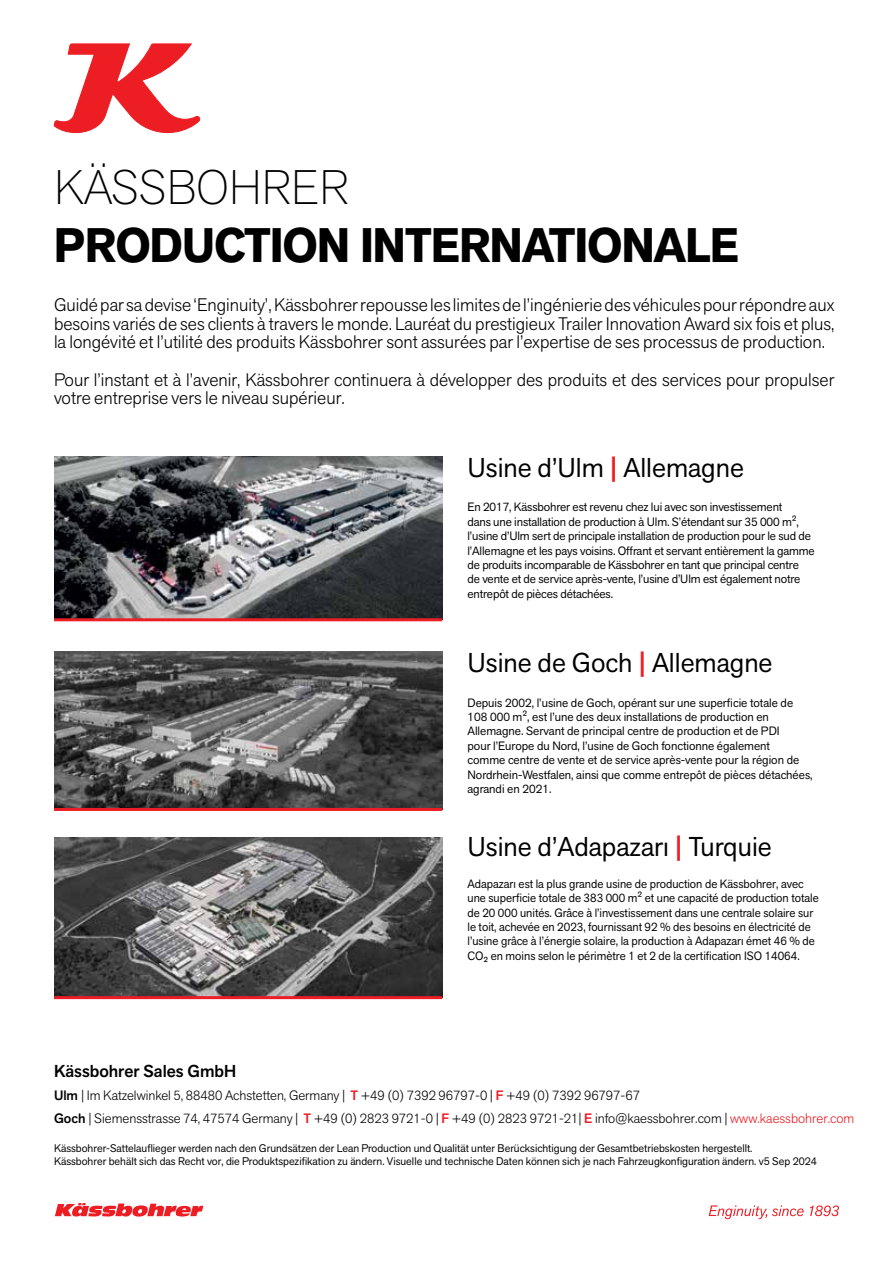
<style>
.page{position:relative;width:893px;height:1263px;background:#fff}
.page>*{position:absolute;margin:0;border:0;box-sizing:border-box;transform-origin:0 0}
.t1{font:700 48px "Akzid Grtsk Next";letter-spacing:-.02em;color:#000}
.t2{font:200 48px "Akzid Grtsk Next";color:#000}
.t3{font:27px "Akzid Grtsk Next";color:#000}
.t4{font:300 18px/18.6px "Akzid Grtsk Next";color:#000;text-align:justify}
.t5{font:500 17.1px "Akzid Grtsk Next";color:#000}
.t6{font:300 13.5px/23px "Akzid Grtsk Next";color:#000}
.t7{font:12px/14.4px "Akzid Grtsk Next";color:#000}
.t8{font:10.95px/13.2px "Akzid Grtsk Next";color:#000}
.s1{font-weight:500;color:#ed1d24}
.s2{font-weight:500}
.s3{color:#ed1d24}
</style>
<div class="page">
<svg style="left:54px;top:44px;width:146px;height:89px"></svg>
<svg style="left:55px;top:1203px;width:148px;height:14px"></svg>
<svg style="left:709px;top:1205px;width:95px;height:14px"></svg>
<svg style="left:810px;top:1205px;width:29px;height:11px"></svg>
<img style="left:54px;top:838px;width:388px;height:158px">
<img style="left:54px;top:651px;width:388px;height:157px">
<img style="left:54px;top:456px;width:388px;height:162px">
<hr style="left:54px;top:618px;width:388px;height:3px;background:#ed1d24">
<hr style="left:54px;top:808px;width:388px;height:3px;background:#ed1d24">
<hr style="left:54px;top:996px;width:388px;height:3px;background:#ed1d24">
<h1 class="t2" style="left:54px;top:156px;width:296px">KÄSSBOHRER</h1>
<h1 class="t1" style="left:54px;top:214px;width:687px">PRODUCTION INTERNATIONALE</h1>
<p class="t4" style="left:54px;top:295px;width:782px">Guidé par sa devise ‘Enginuity’, Kässbohrer repousse les limites de l’ingénierie des véhicules pour répondre aux besoins variés de ses clients à travers le monde. Lauréat du prestigieux Trailer Innovation Award six fois et plus, la longévité et l’utilité des produits Kässbohrer sont assurées par l’expertise de ses processus de production.</p>
<h3 class="t4" style="left:54px;top:370px;width:782px">Pour l’instant et à l’avenir, Kässbohrer continuera à développer des produits et des services pour propulser votre entreprise vers le niveau supérieur.</h3>
<h2 class="t3" style="left:467px;top:450px;width:278px">Usine d’Ulm <span class="s1">|</span> Allemagne</h2>
<p class="t7" style="left:467px;top:500px;width:349px">En 2017, Kässbohrer est revenu chez lui avec son investissement<br>dans une installation de production à Ulm. S’étendant sur 35 000 m², l’usine d’Ulm sert de principale installation de production pour le sud de l’Allemagne et les pays voisins. Offrant et servant entièrement la gamme de produits incomparable de Kässbohrer en tant que principal centre<br>de vente et de service après-vente, l’usine d’Ulm est également notre entrepôt de pièces détachées.</p>
<h2 class="t3" style="left:467px;top:645px;width:307px">Usine de Goch <span class="s1">|</span> Allemagne</h2>
<p class="t7" style="left:467px;top:695px;width:347px">Depuis 2002, l’usine de Goch, opérant sur une superficie totale de 108 000 m², est l’une des deux installations de production en Allemagne. Servant de principal centre de production et de PDI<br>pour l’Europe du Nord, l’usine de Goch fonctionne également<br>comme centre de vente et de service après-vente pour la région de Nordrhein-Westfalen, ainsi que comme entrepôt de pièces détachées, agrandi en 2021.</p>
<h2 class="t3" style="left:467px;top:829px;width:306px">Usine d’Adapazarı <span class="s1">|</span> Turquie</h2>
<p class="t7" style="left:467px;top:876px;width:353px">Adapazarı est la plus grande usine de production de Kässbohrer, avec une superficie totale de 383 000 m² et une capacité de production totale de 20 000 unités. Grâce à l’investissement dans une centrale solaire sur le toit, achevée en 2023, fournissant 92 % des besoins en électricité de l’usine grâce à l’énergie solaire, la production à Adapazarı émet 46 % de CO₂ en moins selon le périmètre 1 et 2 de la certification ISO 14064.</p>
<h3 class="t5" style="left:54px;top:1060px;width:184px">Kässbohrer Sales GmbH</h3>
<p class="t6" style="left:54px;top:1084px;width:802px"><span class="s2">Ulm</span> | Im Katzelwinkel 5, 88480 Achstetten, Germany | <span class="s1">T</span> +49 (0) 7392 96797-0 | <span class="s1">F</span> +49 (0) 7392 96797-67<br><span class="s2">Goch</span> | Siemensstrasse 74, 47574 Germany | <span class="s1">T</span> +49 (0) 2823 9721-0 | <span class="s1">F</span> +49 (0) 2823 9721-21| <span class="s1">E</span> info@kaessbohrer.com | <span class="s3">www.kaessbohrer.com</span></p>
<p class="t8" style="left:54px;top:1141px;width:764px">Kässbohrer-Sattelauflieger werden nach den Grundsätzen der Lean Production und Qualität unter Berücksichtigung der Gesamtbetriebskosten hergestellt.<br>Kässbohrer behält sich das Recht vor, die Produktspezifikation zu ändern. Visuelle und technische Daten können sich je nach Fahrzeugkonfiguration ändern. v5 Sep 2024</p>
</div>
